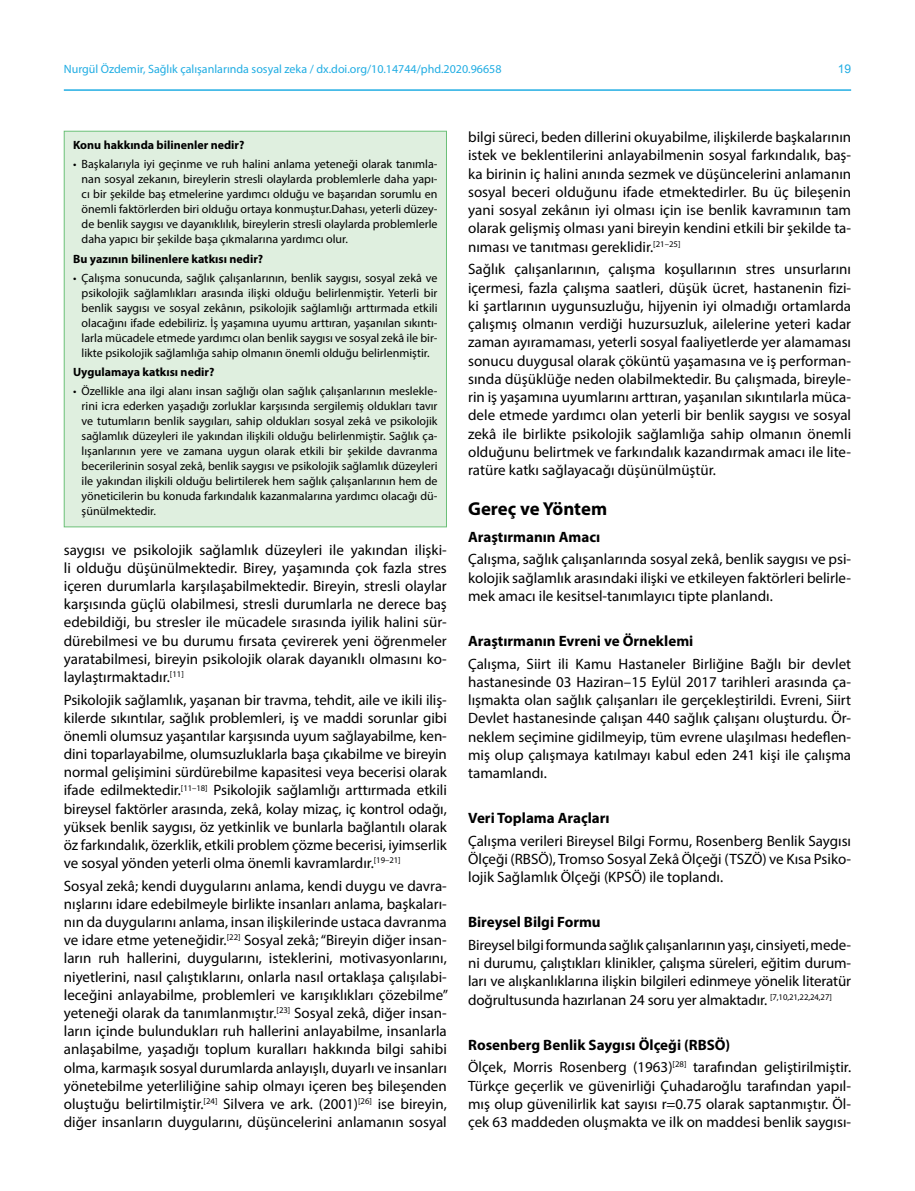
<style>
.page{position:relative;width:915px;height:1191px;background:#fff}
.page>*{position:absolute;margin:0;border:0;box-sizing:border-box;transform-origin:0 0}
.t1{font:700 18.75px "Myriad Pro";color:#000}
.t2{font:15px/18.3px "Myriad Pro";color:#000;text-align:justify}
.t3{font:700 15px "Myriad Pro";color:#000}
.t4{font:12px/15px "Myriad Pro";color:#000;text-align:justify}
.t5{font:700 12px "Myriad Pro";color:#000}
.t6{font:12px "Myriad Pro";color:#21ade3}
.t7{font:12px "Arial";color:#21ade3}
.s1{font-weight:700}
</style>
<div class="page">
<hr style="left:64px;top:89px;width:786px;height:2px;background:#21ade3">
<div style="left:64px;top:131px;width:382px;height:396px;background:#dfefdf;border:1px solid #6bc077"></div>
<p class="t6" style="left:64px;top:61px;width:439px">Nurgül Özdemir, Sağlık çalışanlarında sosyal zeka / dx.doi.org/10.14744/phd.2020.96658</p>
<p class="t7" style="left:837px;top:60px;width:15px">19</p>
<p class="t5" style="left:73px;top:137px;width:173px">Konu hakkında bilinenler nedir?</p>
<p class="t4" style="left:82px;top:156px;width:357px;text-indent:-9px">• Başkalarıyla iyi geçinme ve ruh halini anlama yeteneği olarak tanımla&shy;nan sosyal zekanın, bireylerin stresli olaylarda problemlerle daha yapı&shy;cı bir şekilde baş etmelerine yardımcı olduğu ve başarıdan sorumlu en önemli faktörlerden biri olduğu ortaya konmuştur.Dahası, yeterli düzey&shy;de benlik saygısı ve dayanıklılık, bireylerin stresli olaylarda problemlerle daha yapıcı bir şekilde başa çıkmalarına yardımcı olur.</p>
<p class="t5" style="left:73px;top:251px;width:191px">Bu yazının bilinenlere katkısı nedir?</p>
<p class="t4" style="left:82px;top:270px;width:357px;text-indent:-9px">• Çalışma sonucunda, sağlık çalışanlarının, benlik saygısı, sosyal zekâ ve psikolojik sağlamlıkları arasında ilişki olduğu belirlenmiştir. Yeterli bir benlik saygısı ve sosyal zekânın, psikolojik sağlamlığı arttırmada etkili olacağını ifade edebiliriz. İş yaşamına uyumu arttıran, yaşanılan sıkıntı&shy;larla mücadele etmede yardımcı olan benlik saygısı ve sosyal zekâ ile bir&shy;likte psikolojik sağlamlığa sahip olmanın önemli olduğu belirlenmiştir.</p>
<p class="t5" style="left:73px;top:364px;width:143px">Uygulamaya katkısı nedir?</p>
<p class="t4" style="left:82px;top:383px;width:357px;text-indent:-9px">• Özellikle ana ilgi alanı insan sağlığı olan sağlık çalışanlarının meslekle&shy;rini icra ederken yaşadığı zorluklar karşısında sergilemiş oldukları tavır ve tutumların benlik saygıları, sahip oldukları sosyal zekâ ve psikolojik sağlamlık düzeyleri ile yakından ilişkili olduğu belirlenmiştir. Sağlık ça&shy;lışanlarının yere ve zamana uygun olarak etkili bir şekilde davranma becerilerinin sosyal zekâ, benlik saygısı ve psikolojik sağlamlık düzeyleri ile yakından ilişkili olduğu belirtilerek hem sağlık çalışanlarının hem de yöneticilerin bu konuda farkındalık kazanmalarına yardımcı olacağı dü&shy;şünülmektedir.</p>
<p class="t2" style="left:64px;top:540px;width:384px">saygısı ve psikolojik sağlamlık düzeyleri ile yakından ilişki&shy;li olduğu düşünülmektedir. Birey, yaşamında çok fazla stres içeren durumlarla karşılaşabilmektedir. Bireyin, stresli olaylar karşısında güçlü olabilmesi, stresli durumlarla ne derece baş edebildiği, bu stresler ile mücadele sırasında iyilik halini sür&shy;dürebilmesi ve bu durumu fırsata çevirerek yeni öğrenmeler yaratabilmesi, bireyin psikolojik olarak dayanıklı olmasını ko&shy;laylaştırmaktadır.<sup>[11]</sup></p>
<p class="t2" style="left:64px;top:690px;width:384px">Psikolojik sağlamlık, yaşanan bir travma, tehdit, aile ve ikili iliş&shy;kilerde sıkıntılar, sağlık problemleri, iş ve maddi sorunlar gibi önemli olumsuz yaşantılar karşısında uyum sağlayabilme, ken&shy;dini toparlayabilme, olumsuzluklarla başa çıkabilme ve bireyin normal gelişimini sürdürebilme kapasitesi veya becerisi olarak ifade edilmektedir.<sup>[11–18]</sup> Psikolojik sağlamlığı arttırmada etkili bireysel faktörler arasında, zekâ, kolay mizaç, iç kontrol odağı, yüksek benlik saygısı, öz yetkinlik ve bunlarla bağlantılı olarak öz farkındalık, özerklik, etkili problem çözme becerisi, iyimserlik ve sosyal yönden yeterli olma önemli kavramlardır.<sup>[19–21]</sup></p>
<p class="t2" style="left:64px;top:876px;width:385px">Sosyal zekâ; kendi duygularını anlama, kendi duygu ve davra&shy;nışlarını idare edebilmeyle birlikte insanları anlama, başkaları&shy;nın da duygularını anlama, insan ilişkilerinde ustaca davranma ve idare etme yeteneğidir.<sup>[22]</sup> Sosyal zekâ; “Bireyin diğer insan&shy;ların ruh hallerini, duygularını, isteklerini, motivasyonlarını, niyetlerini, nasıl çalıştıklarını, onlarla nasıl ortaklaşa çalışılabi&shy;leceğini anlayabilme, problemleri ve karışıklıkları çözebilme” yeteneği olarak da tanımlanmıştır.<sup>[23]</sup> Sosyal zekâ, diğer insan&shy;ların içinde bulundukları ruh hallerini anlayabilme, insanlarla anlaşabilme, yaşadığı toplum kuralları hakkında bilgi sahibi olma, karmaşık sosyal durumlarda anlayışlı, duyarlı ve insanları yönetebilme yeterliliğine sahip olmayı içeren beş bileşenden oluştuğu belirtilmiştir.<sup>[24]</sup> Silvera ve ark. (2001)<sup>[26]</sup> ise bireyin, diğer insanların duygularını, düşüncelerini anlamanın sosyal</p>
<p class="t2" style="left:468px;top:128px;width:384px">bilgi süreci, beden dillerini okuyabilme, ilişkilerde başkalarının istek ve beklentilerini anlayabilmenin sosyal farkındalık, baş&shy;ka birinin iç halini anında sezmek ve düşüncelerini anlamanın sosyal beceri olduğunu ifade etmektedirler. Bu üç bileşenin yani sosyal zekânın iyi olması için ise benlik kavramının tam olarak gelişmiş olması yani bireyin kendini etkili bir şekilde ta&shy;nıması ve tanıtması gereklidir.<sup>[21–25]</sup></p>
<p class="t2" style="left:468px;top:260px;width:384px">Sağlık çalışanlarının, çalışma koşullarının stres unsurlarını içermesi, fazla çalışma saatleri, düşük ücret, hastanenin fizi&shy;ki şartlarının uygunsuzluğu, hijyenin iyi olmadığı ortamlarda çalışmış olmanın verdiği huzursuzluk, ailelerine yeteri kadar zaman ayıramaması, yeterli sosyal faaliyetlerde yer alamaması sonucu duygusal olarak çöküntü yaşamasına ve iş performan&shy;sında düşüklüğe neden olabilmektedir. Bu çalışmada, bireyle&shy;rin iş yaşamına uyumlarını arttıran, yaşanılan sıkıntılarla müca&shy;dele etmede yardımcı olan yeterli bir benlik saygısı ve sosyal zekâ ile birlikte psikolojik sağlamlığa sahip olmanın önemli olduğunu belirtmek ve farkındalık kazandırmak amacı ile lite&shy;ratüre katkı sağlayacağı düşünülmüştür.</p>
<p class="t1" style="left:468px;top:496px;width:140px">Gereç ve Yöntem</p>
<p class="t3" style="left:468px;top:527px;width:134px">Araştırmanın Amacı</p>
<p class="t2" style="left:468px;top:550px;width:384px">Çalışma, sağlık çalışanlarında sosyal zekâ, benlik saygısı ve psi&shy;kolojik sağlamlık arasındaki ilişki ve etkileyen faktörleri belirle&shy;mek amacı ile kesitsel-tanımlayıcı tipte planlandı.</p>
<p class="t3" style="left:468px;top:631px;width:227px">Araştırmanın Evreni ve Örneklemi</p>
<p class="t2" style="left:468px;top:654px;width:384px">Çalışma, Siirt ili Kamu Hastaneler Birliğine Bağlı bir devlet hastanesinde 03 Haziran–15 Eylül 2017 tarihleri arasında ça&shy;lışmakta olan sağlık çalışanları ile gerçekleştirildi. Evreni, Siirt Devlet hastanesinde çalışan 440 sağlık çalışanı oluşturdu. Ör&shy;neklem seçimine gidilmeyip, tüm evrene ulaşılması hedeflen&shy;miş olup çalışmaya katılmayı kabul eden 241 kişi ile çalışma tamamlandı.</p>
<p class="t3" style="left:468px;top:808px;width:143px">Veri Toplama Araçları</p>
<p class="t2" style="left:468px;top:831px;width:384px">Çalışma verileri Bireysel Bilgi Formu, Rosenberg Benlik Saygısı Ölçeği (RBSÖ), Tromso Sosyal Zekâ Ölçeği (TSZÖ) ve Kısa Psiko&shy;lojik Sağlamlık Ölçeği (KPSÖ) ile toplandı.</p>
<p class="t3" style="left:468px;top:912px;width:134px">Bireysel Bilgi Formu</p>
<p class="t2" style="left:468px;top:935px;width:384px">Bireysel bilgi formunda sağlık çalışanlarının yaşı, cinsiyeti, mede&shy;ni durumu, çalıştıkları klinikler, çalışma süreleri, eğitim durum&shy;ları ve alışkanlıklarına ilişkin bilgileri edinmeye yönelik literatür doğrultusunda hazırlanan 24 soru yer almaktadır. <sup>[7,10,21,22,24,27]</sup></p>
<p class="t2" style="left:468px;top:1033px;width:384px;line-height:22.5px"><span class="s1">Rosenberg Benlik Saygısı Ölçeği (RBSÖ)<br></span>Ölçek, Morris Rosenberg (1963)<sup>[28]</sup> tarafından geliştirilmiştir.</p>
<p class="t2" style="left:468px;top:1076px;width:384px">Türkçe geçerlik ve güvenirliği Çuhadaroğlu tarafından yapıl&shy;mış olup güvenilirlik kat sayısı r=0.75 olarak saptanmıştır. Öl&shy;çek 63 maddeden oluşmakta ve ilk on maddesi benlik saygısı-</p>
</div>
